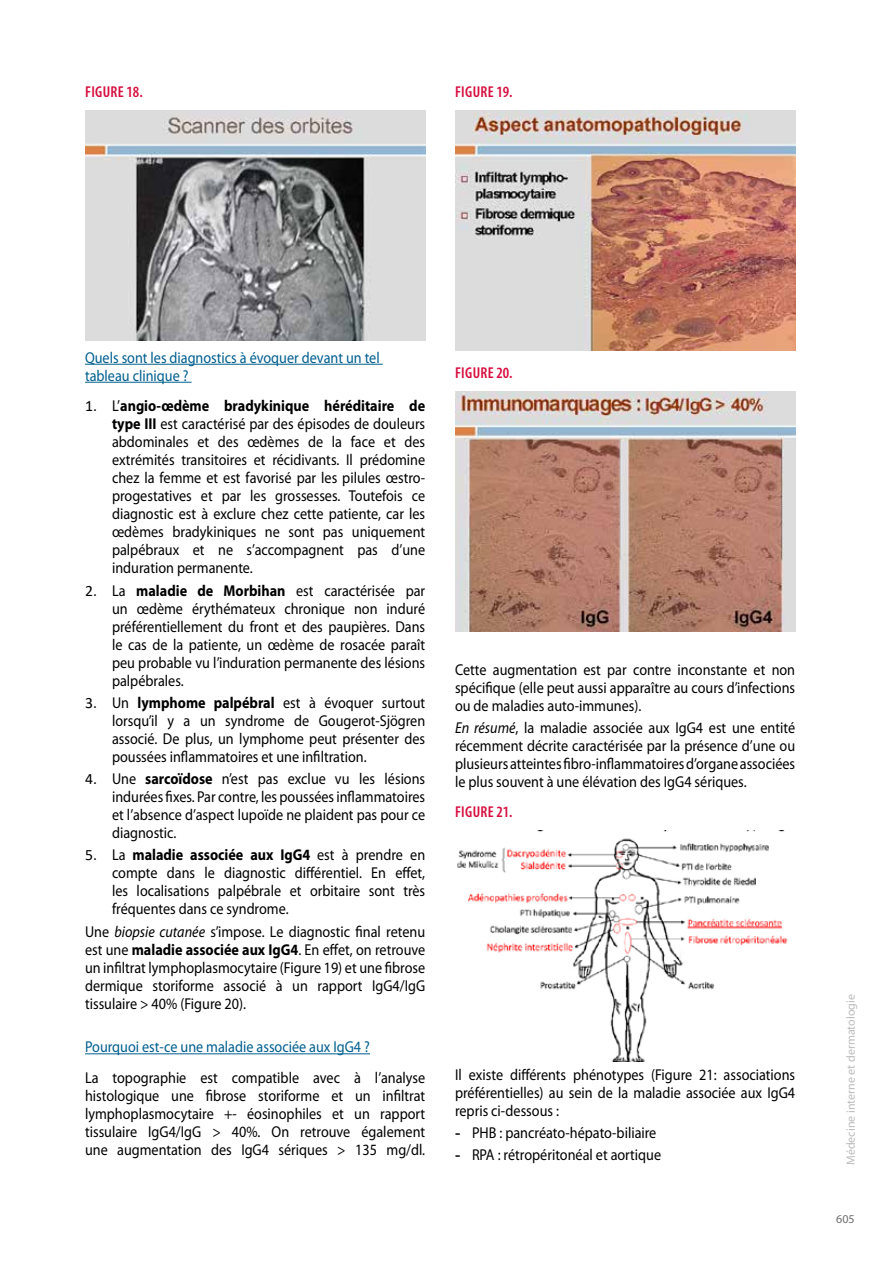
<style>
.page{position:relative;width:893px;height:1263px;background:#fff}
.page>*{position:absolute;margin:0;border:0;box-sizing:border-box;transform-origin:0 0}
.t1{font:15.75px/18px "Myriad Pro";color:#000;text-align:justify;scale:.9 1}
.t2{font:15.75px/18px "Myriad Pro";color:#005e90;scale:.9 1}
.t3{font:600 condensed 15.75px "Myriad Pro";letter-spacing:.02em;color:#d60d3d}
.t4{font:12px "Myriad Pro";color:#bcbcbc}
.t5{font:12px "Myriad Pro";color:#706f6f}
.s1{font-family:"Calibri"}
.s2{font-weight:700}
.s3{font-style:italic}
.s4{font-family:"Arial"}
</style>
<div class="page">
<hr style="left:85px;top:364px;width:298px;height:1px;background:#005e90">
<hr style="left:85px;top:382px;width:107px;height:1px;background:#005e90">
<hr style="left:85px;top:1053px;width:285px;height:1px;background:#005e90">
<img style="left:85px;top:111px;width:340px;height:230px">
<img style="left:455px;top:111px;width:340px;height:240px">
<img style="left:455px;top:391px;width:340px;height:240px">
<img style="left:457px;top:831px;width:331px;height:231px">
<p class="t3" style="left:85px;top:83px;width:59px">FIGURE 18.</p>
<p class="t3" style="left:455px;top:83px;width:59px">FIGURE 19.</p>
<p class="t2" style="left:85px;top:349px;width:329px">Quels sont les diagnostics à évoquer devant un tel tableau clinique ?</p>
<p class="t1" style="left:112px;top:397px;width:350px;text-indent:-27px"><span class="s1">1.</span> L’<span class="s2">angio-œdème bradykinique héréditaire de type III</span> est caractérisé par des épisodes de douleurs abdominales et des œdèmes de la face et des extrémités transitoires et récidivants. Il prédomine chez la femme et est favorisé par les pilules œstro&shy;progestatives et par les grossesses. Toutefois ce diagnostic est à exclure chez cette patiente, car les œdèmes bradykiniques ne sont pas uniquement palpébraux et ne s’accompagnent pas d’une induration permanente.</p>
<p class="t1" style="left:112px;top:582px;width:349px;text-indent:-27px"><span class="s1">2.</span> La <span class="s2">maladie de Morbihan</span> est caractérisée par un œdème érythémateux chronique non induré préférentiellement du front et des paupières. Dans le cas de la patiente, un œdème de rosacée paraît peu probable vu l’induration permanente des lésions palpébrales.</p>
<p class="t1" style="left:112px;top:694px;width:349px;text-indent:-27px"><span class="s1">3.</span> Un <span class="s2">lymphome palpébral</span> est à évoquer surtout lorsqu’il y a un syndrome de Gougerot-Sjögren associé. De plus, un lymphome peut présenter des poussées inflammatoires et une infiltration.</p>
<p class="t1" style="left:112px;top:770px;width:349px;text-indent:-27px"><span class="s1">4.</span> Une <span class="s2">sarcoïdose</span> n’est pas exclue vu les lésions indurées fixes. Par contre, les poussées inflammatoires et l’absence d’aspect lupoïde ne plaident pas pour ce diagnostic.</p>
<p class="t1" style="left:112px;top:846px;width:349px;text-indent:-27px"><span class="s1">5.</span> La <span class="s2">maladie associée aux IgG4</span> est à prendre en compte dans le diagnostic différentiel. En effet, les localisations palpébrale et orbitaire sont très fréquentes dans ce syndrome.</p>
<p class="t1" style="left:85px;top:923px;width:379px">Une <span class="s3">biopsie cutanée</span> s’impose. Le diagnostic final retenu est une <span class="s2">maladie associée aux IgG4</span>. En effet, on retrouve un infiltrat lymphoplasmocytaire (Figure 19) et une fibrose dermique storiforme associé à un rapport IgG4/IgG tissulaire &gt; 40% (Figure 20).</p>
<p class="t2" style="left:85px;top:1038px;width:318px">Pourquoi est-ce une maladie associée aux IgG4 ?</p>
<p class="t1" style="left:85px;top:1069px;width:379px">La topographie est compatible avec à l’analyse histologique une fibrose storiforme et un infiltrat lymphoplasmocytaire +- éosinophiles et un rapport tissulaire IgG4/IgG &gt; 40%. On retrouve également une augmentation des IgG4 sériques &gt; 135 mg/dl.</p>
<p class="t3" style="left:455px;top:364px;width:59px">FIGURE 20.</p>
<p class="t1" style="left:455px;top:661px;width:379px">Cette augmentation est par contre inconstante et non spécifique (elle peut aussi apparaître au cours d’infections ou de maladies auto-immunes).</p>
<p class="t1" style="left:455px;top:719px;width:379px"><span class="s3">En résumé</span>, la maladie associée aux IgG4 est une entité récemment décrite caractérisée par la présence d’une ou plusieurs atteintes fibro-inflammatoires d’organe associées le plus souvent à une élévation des IgG4 sériques.</p>
<p class="t3" style="left:455px;top:803px;width:59px">FIGURE 21.</p>
<p class="t1" style="left:455px;top:1066px;width:379px">Il existe différents phénotypes (Figure 21: associations préférentielles) au sein de la maladie associée aux IgG4 repris ci-dessous :</p>
<p class="t1" style="left:455px;top:1124px;width:225px"><span class="s4">-</span> PHB : pancréato-hépato-biliaire</p>
<p class="t1" style="left:455px;top:1146px;width:231px"><span class="s4">-</span> RPA : rétropéritonéal et aortique</p>
<p class="t4" style="left:844px;top:1165px;width:172px;rotate:-90deg">Médecine interne et dermatologie</p>
<p class="t5" style="left:836px;top:1212px;width:20px">605</p>
</div>
